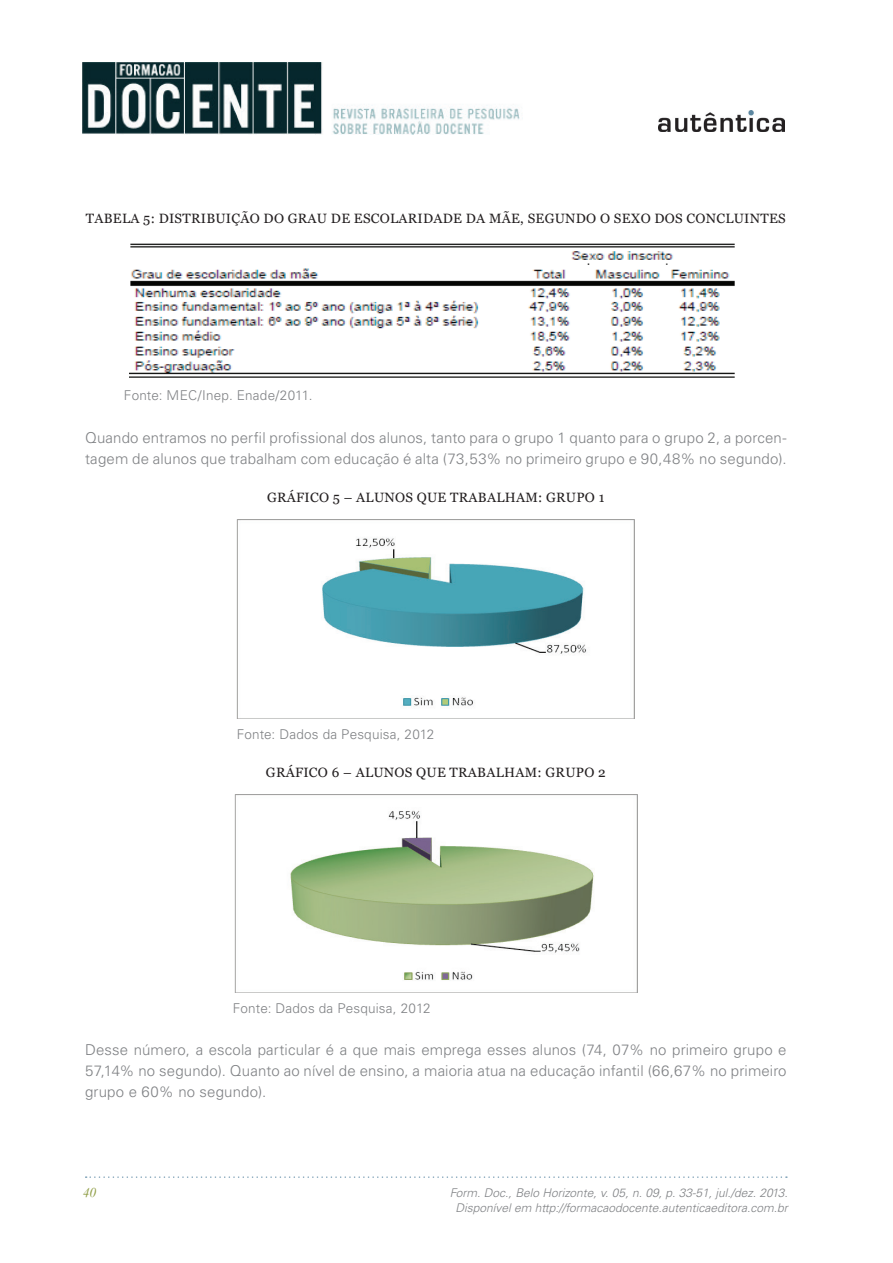
<style>
.page{position:relative;width:893px;height:1263px;background:#fff}
.page>*{position:absolute;margin:0;border:0;box-sizing:border-box;transform-origin:0 0}
.t1{font:300 15px/21px "Univers LT Std";letter-spacing:.01em;color:#808285}
.t2{font:13.5px "Georgia";letter-spacing:.02em;color:#231f20}
.t3{font:300 13.5px "Univers LT Std";letter-spacing:.015em;color:#808285}
.t4{font:italic 13.5px "Times New Roman";color:#919f48}
.t5{font:italic 300 12px/14.4px "Univers LT Std";color:#808285;text-align:center}
</style>
<div class="page">
<img style="left:83px;top:63px;width:440px;height:72px">
<img style="left:658px;top:110px;width:127px;height:22px">
<svg style="left:86px;top:1176px;width:701px;height:2px"></svg>
<img style="left:129px;top:243px;width:606px;height:135px">
<img style="left:237px;top:519px;width:398px;height:199px">
<img style="left:235px;top:794px;width:402px;height:198px">
<p class="t2" style="left:86px;top:210px;width:701px">TABELA 5: DISTRIBUIÇÃO DO GRAU DE ESCOLARIDADE DA MÃE, SEGUNDO O SEXO DOS CONCLUINTES</p>
<p class="t3" style="left:124px;top:387px;width:190px">Fonte: MEC/Inep. Enade/2011.</p>
<p class="t1" style="left:85px;top:426px;width:703px;line-height:21.6px">Quando entramos no perfil profissional dos alunos, tanto para o grupo 1 quanto para o grupo 2, a porcen&shy;tagem de alunos que trabalham com educação é alta (73,53% no primeiro grupo e 90,48% no segundo).</p>
<p class="t2" style="left:267px;top:489px;width:339px">GRÁFICO 5 – ALUNOS QUE TRABALHAM: GRUPO 1</p>
<p class="t3" style="left:237px;top:726px;width:199px">Fonte: Dados da Pesquisa, 2012</p>
<p class="t2" style="left:266px;top:764px;width:341px">GRÁFICO 6 – ALUNOS QUE TRABALHAM: GRUPO 2</p>
<p class="t3" style="left:233px;top:1000px;width:199px">Fonte: Dados da Pesquisa, 2012</p>
<p class="t1" style="left:85px;top:1040px;width:703px;text-align:justify">Desse número, a escola particular é a que mais emprega esses alunos (74, 07% no primeiro grupo e 57,14% no segundo). Quanto ao nível de ensino, a maioria atua na educação infantil (66,67% no primeiro grupo e 60% no segundo).</p>
<p class="t4" style="left:83px;top:1183px;width:15px">40</p>
<p class="t5" style="left:450px;top:1186px;width:340px">Form. Doc., Belo Horizonte, v. 05, n. 09, p. 33-51, jul./dez. 2013.<br>Disponível em http://formacaodocente.autenticaeditora.com.br</p>
</div>
